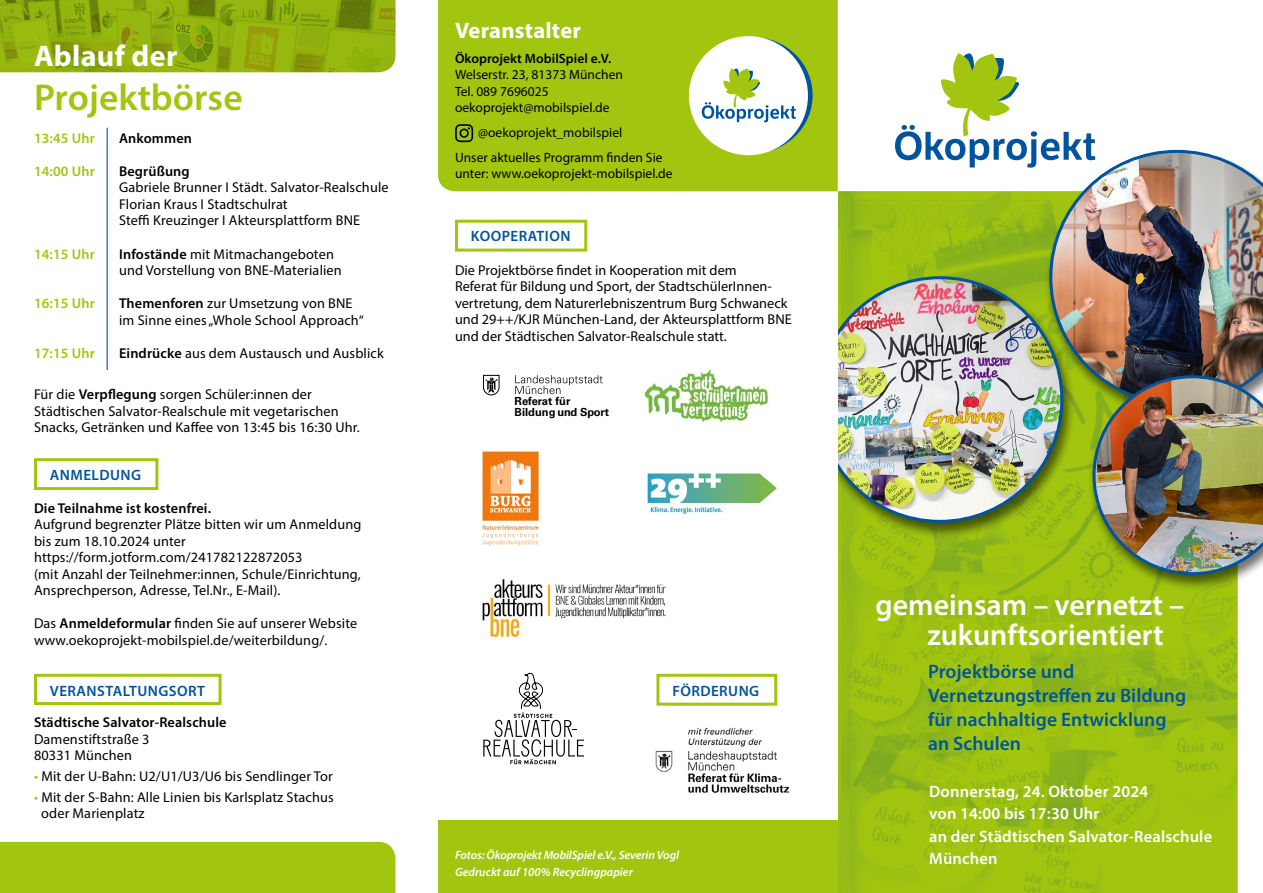
<style>
.page{position:relative;width:1263px;height:893px;background:#fff}
.page>*{position:absolute;margin:0;border:0;box-sizing:border-box;transform-origin:0 0}
.t1{font:600 37.5px "Myriad Pro";color:#a2c510}
.t2{font:600 30px "Myriad Pro";color:#fff}
.t3{font:700 30px "Myriad Pro";letter-spacing:.01em;color:#fff}
.t4{font:700 22.5px "Myriad Pro";letter-spacing:.01em;color:#fff}
.t5{font:600 19.5px "Myriad Pro";color:#00549d}
.t6{font:600 16.5px "Myriad Pro";letter-spacing:.01em;color:#fff}
.t7{font:600 15px "Myriad Pro";letter-spacing:.03em;color:#00549d}
.t8{font:14.25px "Myriad Pro";letter-spacing:.01em;color:#000}
.t9{font:600 14.25px "Myriad Pro";letter-spacing:.01em;color:#000}
.t10{font:600 14.25px "Myriad Pro";letter-spacing:.01em;color:#a2c510}
.t11{font:13.5px "Myriad Pro";color:#000}
.t12{font:600 13.5px "Myriad Pro";letter-spacing:.005em;color:#000}
.t13{font:italic 600 12px "Myriad Pro";letter-spacing:-.01em;color:#fff}
.t14{font:700 11.1px/10.6px "Univers";color:#000}
.s1{font-weight:600}
.s2{color:#a2c510}
</style>
<div class="page">
<img style="left:0;top:0;width:395px;height:72px">
<img style="left:838px;top:191px;width:399px;height:702px">
<div style="left:811px;top:275px;width:265px;height:265px;background:#000;opacity:.55"></div>
<img style="left:818px;top:278px;width:244px;height:243px;border-radius:122px">
<div style="left:438px;top:191px;width:400px;height:702px;background:#fff"></div>
<div style="left:438px;top:821px;width:400px;height:72px;background:#a2c510"></div>
<div style="left:438px;top:0;width:400px;height:191px;background:#a2c510"></div>
<div style="left:1044px;top:148px;width:219px;height:274px;background:#000;opacity:.55"></div>
<img style="left:1049px;top:150px;width:214px;height:255px">
<div style="left:0;top:842px;width:395px;height:51px;background:#a2c510"></div>
<hr style="left:107px;top:128px;width:1px;height:242px;background:#00549d">
<div style="left:1087px;top:374px;width:176px;height:218px;background:#000;opacity:.55"></div>
<img style="left:1092px;top:375px;width:171px;height:200px">
<svg style="left:455px;top:124px;width:18px;height:18px"></svg>
<div style="left:34px;top:674px;width:188px;height:31px;border:3px solid #a2c510"></div>
<div style="left:34px;top:458px;width:124px;height:32px;border:3px solid #a2c510"></div>
<div style="left:656px;top:674px;width:121px;height:32px;border:3px solid #a2c510"></div>
<div style="left:455px;top:220px;width:132px;height:32px;border:3px solid #a2c510"></div>
<img style="left:655px;top:727px;width:135px;height:66px">
<svg style="left:515px;top:375px;width:87px;height:19px"></svg>
<svg style="left:483px;top:375px;width:16px;height:20px"></svg>
<img style="left:644px;top:369px;width:124px;height:53px">
<img style="left:482px;top:579px;width:184px;height:59px">
<img style="left:481px;top:451px;width:58px;height:95px">
<svg style="left:895px;top:53px;width:200px;height:115px"></svg>
<svg style="left:483px;top:673px;width:101px;height:91px"></svg>
<img style="left:647px;top:473px;width:130px;height:41px">
<svg style="left:693px;top:37px;width:120px;height:116px"></svg>
<div style="left:689px;top:36px;width:119px;height:119px;background:#fff;border-radius:50%"></div>
<svg style="left:702px;top:68px;width:94px;height:54px"></svg>
<p class="t3" style="left:34px;top:36px;width:145px">Ablauf der</p>
<p class="t1" style="left:34px;top:74px;width:210px">Projektbörse</p>
<p class="t10" style="left:34px;top:129px;width:62px">13:45 Uhr</p>
<p class="t9" style="left:119px;top:129px;width:75px">Ankommen</p>
<p class="t10" style="left:34px;top:162px;width:62px">14:00 Uhr</p>
<p class="t9" style="left:119px;top:162px;width:72px">Begrüßung</p>
<p class="t8" style="left:119px;top:179px;width:271px">Gabriele Brunner I Städt. Salvator-Realschule</p>
<p class="t8" style="left:119px;top:195px;width:170px">Florian Kraus I Stadtschulrat</p>
<p class="t8" style="left:119px;top:212px;width:243px">Steffi Kreuzinger I Akteursplattform BNE</p>
<p class="t10" style="left:34px;top:245px;width:62px">14:15 Uhr</p>
<p class="t8" style="left:119px;top:245px;width:216px"><span class="s1">Infostände</span> mit Mitmachangeboten</p>
<p class="t8" style="left:119px;top:261px;width:224px">und Vorstellung von BNE-Materialien</p>
<p class="t10" style="left:34px;top:294px;width:62px">16:15 Uhr</p>
<p class="t8" style="left:119px;top:294px;width:235px"><span class="s1">Themenforen</span> zur Umsetzung von BNE</p>
<p class="t8" style="left:119px;top:311px;width:246px">im Sinne eines „Whole School Approach“</p>
<p class="t10" style="left:34px;top:344px;width:62px">17:15 Uhr</p>
<p class="t8" style="left:119px;top:344px;width:266px"><span class="s1">Eindrücke</span> aus dem Austausch und Ausblick</p>
<p class="t8" style="left:34px;top:386px;width:279px">Für die <span class="s1">Verpflegung</span> sorgen Schüler:innen der</p>
<p class="t8" style="left:34px;top:402px;width:306px">Städtischen Salvator-Realschule mit vegetarischen</p>
<p class="t8" style="left:34px;top:419px;width:327px">Snacks, Getränken und Kaffee von 13:45 bis 16:30 Uhr.</p>
<p class="t7" style="left:50px;top:465px;width:93px">ANMELDUNG</p>
<p class="t9" style="left:34px;top:499px;width:179px">Die Teilnahme ist kostenfrei.</p>
<p class="t8" style="left:34px;top:516px;width:329px">Aufgrund begrenzter Plätze bitten wir um Anmeldung</p>
<p class="t8" style="left:34px;top:532px;width:153px">bis zum 18.10.2024 unter</p>
<p class="t8" style="left:34px;top:549px;width:270px">https://form.jotform.com/241782122872053</p>
<p class="t8" style="left:34px;top:565px;width:328px">(mit Anzahl der Teilnehmer:innen, Schule/Einrichtung,</p>
<p class="t8" style="left:34px;top:582px;width:248px">Ansprechperson, Adresse, Tel.Nr., E-Mail).</p>
<p class="t8" style="left:34px;top:615px;width:325px">Das <span class="s1">Anmeldeformular</span> finden Sie auf unserer Website</p>
<p class="t8" style="left:34px;top:631px;width:295px">www.oekoprojekt-mobilspiel.de/weiterbildung/.</p>
<p class="t7" style="left:50px;top:681px;width:157px">VERANSTALTUNGSORT</p>
<p class="t9" style="left:34px;top:713px;width:194px">Städtische Salvator-Realschule</p>
<p class="t8" style="left:34px;top:730px;width:117px">Damenstiftstraße 3</p>
<p class="t8" style="left:34px;top:747px;width:99px">80331 München</p>
<p class="t8" style="left:34px;top:767px;width:300px"><span class="s2">•</span> Mit der U-Bahn: U2/U1/U3/U6 bis Sendlinger Tor</p>
<p class="t8" style="left:34px;top:788px;width:301px"><span class="s2">•</span> Mit der S-Bahn: Alle Linien bis Karlsplatz Stachus</p>
<p class="t8" style="left:41px;top:805px;width:105px">oder Marienplatz</p>
<p class="t4" style="left:455px;top:16px;width:127px">Veranstalter</p>
<p class="t12" style="left:455px;top:50px;width:158px">Ökoprojekt MobilSpiel e.V.</p>
<p class="t11" style="left:455px;top:66px;width:169px">Welserstr. 23, 81373 München</p>
<p class="t11" style="left:455px;top:83px;width:95px">Tel. 089 7696025</p>
<p class="t11" style="left:455px;top:99px;width:156px">oekoprojekt@mobilspiel.de</p>
<p class="t11" style="left:478px;top:124px;width:146px">@oekoprojekt_mobilspiel</p>
<p class="t11" style="left:455px;top:149px;width:209px">Unser aktuelles Programm finden Sie</p>
<p class="t11" style="left:455px;top:165px;width:219px">unter: www.oekoprojekt-mobilspiel.de</p>
<p class="t7" style="left:471px;top:227px;width:101px">KOOPERATION</p>
<p class="t8" style="left:455px;top:261px;width:283px">Die Projektbörse findet in Kooperation mit dem</p>
<p class="t8" style="left:455px;top:278px;width:318px">Referat für Bildung und Sport, der StadtschülerInnen-</p>
<p class="t8" style="left:455px;top:294px;width:334px">vertretung, dem Naturerlebniszentrum Burg Schwaneck</p>
<p class="t8" style="left:455px;top:311px;width:338px">und 29++/KJR München-Land, der Akteursplattform BNE</p>
<p class="t8" style="left:455px;top:327px;width:273px">und der Städtischen Salvator-Realschule statt.</p>
<p class="t14" style="left:515px;top:396px;width:96px">Referat für<br>Bildung und Sport</p>
<p class="t7" style="left:672px;top:681px;width:88px">FÖRDERUNG</p>
<p class="t2" style="left:875px;top:585px;width:310px">gemeinsam – vernetzt –</p>
<p class="t2" style="left:927px;top:615px;width:238px">zukunftsorientiert</p>
<p class="t5" style="left:928px;top:659px;width:148px">Projektbörse und</p>
<p class="t5" style="left:928px;top:683px;width:260px">Vernetzungstreffen zu Bildung</p>
<p class="t5" style="left:928px;top:707px;width:240px">für nachhaltige Entwicklung</p>
<p class="t5" style="left:928px;top:731px;width:94px">an Schulen</p>
<p class="t6" style="left:929px;top:780px;width:221px">Donnerstag, 24. Oktober 2024</p>
<p class="t6" style="left:929px;top:803px;width:172px">von 14:00 bis 17:30 Uhr</p>
<p class="t6" style="left:929px;top:825px;width:285px">an der Städtischen Salvator-Realschule</p>
<p class="t13" style="left:455px;top:848px;width:226px">Fotos: Ökoprojekt MobilSpiel e.V., Severin Vogl</p>
<p class="t6" style="left:929px;top:848px;width:70px">München</p>
<p class="t13" style="left:455px;top:864px;width:179px">Gedruckt auf 100% Recyclingpapier</p>
</div>
